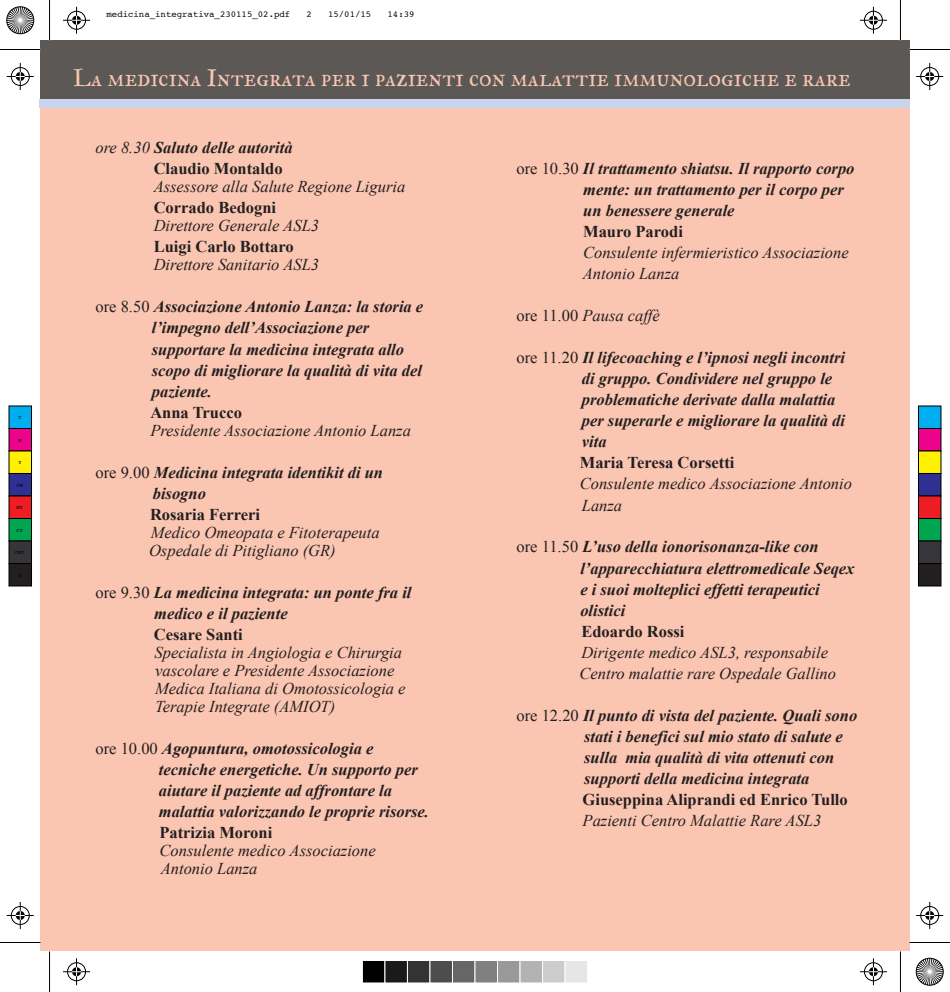
<style>
.page{position:relative;width:950px;height:992px;background:#fff}
.page>*{position:absolute;margin:0;border:0;box-sizing:border-box;transform-origin:0 0}
.t1{font:24px "IM FELL Great Primer SC";color:#fac5b1}
.t2{font:italic 700 16.5px/21px "Times New Roman";color:#231f20}
.t3{font:italic 16.5px/18px "Times New Roman";color:#231f20}
.t4{font:700 16.5px "Times New Roman";color:#231f20}
.t5{font:9px "Courier";color:#000}
.t6{font:5.25px "Courier";color:#000}
.s1{font-weight:400}
.s2{font-style:normal}
.s3{font-weight:400;font-style:normal}
</style>
<div class="page">
<div style="left:41px;top:40px;width:868px;height:911px;background:#fac5b1"></div>
<div style="left:41px;top:41px;width:868px;height:59px;background:#5b5855"></div>
<div style="left:39px;top:100px;width:870px;height:8px;background:#c8d5ec"></div>
<hr style="left:0;top:49px;width:40px;height:1px;background:#000">
<hr style="left:909px;top:49px;width:40px;height:1px;background:#000">
<hr style="left:0;top:942px;width:40px;height:1px;background:#000">
<hr style="left:909px;top:942px;width:40px;height:1px;background:#000">
<hr style="left:49px;top:0;width:1px;height:40px;background:#000">
<hr style="left:49px;top:951px;width:1px;height:41px;background:#000">
<hr style="left:900px;top:0;width:1px;height:40px;background:#000">
<hr style="left:900px;top:951px;width:1px;height:41px;background:#000">
<svg style="left:63px;top:7px;width:27px;height:27px"></svg>
<svg style="left:859px;top:7px;width:27px;height:27px"></svg>
<svg style="left:63px;top:958px;width:27px;height:27px"></svg>
<svg style="left:859px;top:958px;width:27px;height:27px"></svg>
<svg style="left:7px;top:63px;width:27px;height:27px"></svg>
<svg style="left:7px;top:902px;width:27px;height:27px"></svg>
<svg style="left:916px;top:63px;width:27px;height:27px"></svg>
<svg style="left:916px;top:902px;width:27px;height:27px"></svg>
<div style="left:9px;top:406px;width:23px;height:22px;background:#00aeef"></div>
<div style="left:9px;top:406px;width:23px;height:23px;border:1px solid #000"></div>
<div style="left:9px;top:428px;width:23px;height:23px;background:#ed028c"></div>
<div style="left:9px;top:428px;width:23px;height:23px;border:1px solid #000"></div>
<div style="left:9px;top:451px;width:23px;height:22px;background:#fff101"></div>
<div style="left:9px;top:451px;width:23px;height:23px;border:1px solid #000"></div>
<div style="left:9px;top:473px;width:23px;height:23px;background:#2e3092"></div>
<div style="left:9px;top:473px;width:23px;height:23px;border:1px solid #000"></div>
<div style="left:9px;top:496px;width:23px;height:22px;background:#ee1d23"></div>
<div style="left:9px;top:496px;width:23px;height:23px;border:1px solid #000"></div>
<div style="left:9px;top:518px;width:23px;height:23px;background:#00a54f"></div>
<div style="left:9px;top:518px;width:23px;height:23px;border:1px solid #000"></div>
<div style="left:9px;top:541px;width:23px;height:22px;background:#363539"></div>
<div style="left:9px;top:541px;width:23px;height:23px;border:1px solid #000"></div>
<div style="left:9px;top:563px;width:23px;height:23px;background:#231f20"></div>
<div style="left:9px;top:563px;width:23px;height:23px;border:1px solid #000"></div>
<div style="left:918px;top:406px;width:22px;height:22px;background:#00aeef"></div>
<div style="left:918px;top:406px;width:23px;height:23px;border:1px solid #000"></div>
<div style="left:918px;top:428px;width:22px;height:23px;background:#ed028c"></div>
<div style="left:918px;top:428px;width:23px;height:23px;border:1px solid #000"></div>
<div style="left:918px;top:451px;width:22px;height:22px;background:#fff101"></div>
<div style="left:918px;top:451px;width:23px;height:23px;border:1px solid #000"></div>
<div style="left:918px;top:473px;width:22px;height:23px;background:#2e3092"></div>
<div style="left:918px;top:473px;width:23px;height:23px;border:1px solid #000"></div>
<div style="left:918px;top:496px;width:22px;height:22px;background:#ee1d23"></div>
<div style="left:918px;top:496px;width:23px;height:23px;border:1px solid #000"></div>
<div style="left:918px;top:518px;width:22px;height:23px;background:#00a54f"></div>
<div style="left:918px;top:518px;width:23px;height:23px;border:1px solid #000"></div>
<div style="left:918px;top:541px;width:22px;height:22px;background:#363539"></div>
<div style="left:918px;top:541px;width:23px;height:23px;border:1px solid #000"></div>
<div style="left:918px;top:563px;width:22px;height:23px;background:#231f20"></div>
<div style="left:918px;top:563px;width:23px;height:23px;border:1px solid #000"></div>
<div style="left:362px;top:960px;width:23px;height:23px;background:#000"></div>
<div style="left:362px;top:960px;width:23px;height:23px;border:1px solid #fff"></div>
<div style="left:385px;top:960px;width:22px;height:23px;background:#1a1a1a"></div>
<div style="left:384px;top:960px;width:24px;height:23px;border:1px solid #fff"></div>
<div style="left:407px;top:960px;width:23px;height:23px;background:#333"></div>
<div style="left:407px;top:960px;width:23px;height:23px;border:1px solid #fff"></div>
<div style="left:430px;top:960px;width:22px;height:23px;background:#4d4d4d"></div>
<div style="left:429px;top:960px;width:24px;height:23px;border:1px solid #fff"></div>
<div style="left:452px;top:960px;width:23px;height:23px;background:#666"></div>
<div style="left:452px;top:960px;width:23px;height:23px;border:1px solid #fff"></div>
<div style="left:475px;top:960px;width:22px;height:23px;background:#808080"></div>
<div style="left:474px;top:960px;width:24px;height:23px;border:1px solid #fff"></div>
<div style="left:497px;top:960px;width:23px;height:23px;background:#999"></div>
<div style="left:497px;top:960px;width:23px;height:23px;border:1px solid #fff"></div>
<div style="left:520px;top:960px;width:22px;height:23px;background:#b3b3b3"></div>
<div style="left:519px;top:960px;width:24px;height:23px;border:1px solid #fff"></div>
<div style="left:542px;top:960px;width:23px;height:23px;background:#ccc"></div>
<div style="left:542px;top:960px;width:23px;height:23px;border:1px solid #fff"></div>
<div style="left:565px;top:960px;width:22px;height:23px;background:#e6e6e6"></div>
<div style="left:564px;top:960px;width:24px;height:23px;border:1px solid #fff"></div>
<svg style="left:6px;top:6px;width:29px;height:29px"></svg>
<svg style="left:915px;top:957px;width:29px;height:29px"></svg>
<p class="t6" style="left:18px;top:413px;width:5px">C</p>
<p class="t6" style="left:18px;top:436px;width:5px">M</p>
<p class="t6" style="left:18px;top:458px;width:5px">Y</p>
<p class="t6" style="left:17px;top:481px;width:8px">CM</p>
<p class="t6" style="left:17px;top:503px;width:8px">MY</p>
<p class="t6" style="left:17px;top:526px;width:8px">CY</p>
<p class="t6" style="left:15px;top:548px;width:11px">CMY</p>
<p class="t6" style="left:18px;top:571px;width:5px">K</p>
<p class="t5" style="left:106px;top:7px;width:185px">medicina_integrativa_230115_02.pdf</p>
<p class="t5" style="left:306px;top:7px;width:7px">2</p>
<p class="t5" style="left:328px;top:7px;width:45px">15/01/15</p>
<p class="t5" style="left:387px;top:7px;width:28px">14:39</p>
<h1 class="t1" style="left:73px;top:63px;width:779px">La medicina Integrata per i pazienti con malattie immunologiche e rare</h1>
<p class="t2" style="left:154px;top:137px;width:140px;text-indent:-58px"><span class="s1">ore 8.30</span> Saluto delle autorità<br><span class="s2">Claudio Montaldo</span></p>
<p class="t3" style="left:154px;top:178px;width:253px">Assessore alla Salute Regione Liguria</p>
<p class="t4" style="left:154px;top:197px;width:124px">Corrado Bedogni</p>
<p class="t3" style="left:154px;top:217px;width:167px">Direttore Generale ASL3</p>
<p class="t4" style="left:154px;top:236px;width:141px">Luigi Carlo Bottaro</p>
<p class="t3" style="left:154px;top:256px;width:167px">Direttore Sanitario ASL3</p>
<p class="t2" style="left:152px;top:296px;width:273px;text-indent:-56px"><span class="s3">ore 8.50</span> Associazione Antonio Lanza: la storia e l’impegno dell’Associazione per supportare la medicina integrata allo scopo di migliorare la qualità di vita del paziente.</p>
<p class="t4" style="left:150px;top:401px;width:93px">Anna Trucco</p>
<p class="t3" style="left:150px;top:421px;width:262px">Presidente Associazione Antonio Lanza</p>
<p class="t2" style="left:153px;top:461px;width:232px;text-indent:-57px"><span class="s3">ore 9.00</span> Medicina integrata identikit di un bisogno</p>
<p class="t4" style="left:150px;top:503px;width:112px">Rosaria Ferreri</p>
<p class="t3" style="left:149px;top:523px;width:232px">Medico Omeopata e Fitoterapeuta<br>Ospedale di Pitigliano (GR)</p>
<p class="t2" style="left:154px;top:581px;width:259px;text-indent:-59px"><span class="s3">ore 9.30</span> La medicina integrata: un ponte fra il medico e il paziente</p>
<p class="t4" style="left:154px;top:623px;width:91px">Cesare Santi</p>
<p class="t3" style="left:154px;top:643px;width:252px">Specialista in Angiologia e Chirurgia vascolare e Presidente Associazione Medica Italiana di Omotossicologia e Terapie Integrate (AMIOT)</p>
<p class="t2" style="left:159px;top:737px;width:271px;text-indent:-63px"><span class="s3">ore 10.00</span> Agopuntura, omotossicologia e tecniche energetiche. Un supporto per aiutare il paziente ad affrontare la malattia valorizzando le proprie risorse.</p>
<p class="t4" style="left:159px;top:821px;width:114px">Patrizia Moroni</p>
<p class="t3" style="left:160px;top:841px;width:218px">Consulente medico Associazione<br>Antonio Lanza</p>
<p class="t2" style="left:583px;top:158px;width:273px;text-indent:-67px"><span class="s3">ore 10.30</span> Il trattamento shiatsu. Il rapporto corpo mente: un trattamento per il corpo per un benessere generale</p>
<p class="t4" style="left:583px;top:221px;width:101px">Mauro Parodi</p>
<p class="t3" style="left:582px;top:242px;width:267px;line-height:21px">Consulente infermieristico Associazione<br>Antonio Lanza</p>
<p class="t3" style="left:516px;top:307px;width:145px"><span class="s2">ore 11.00</span> Pausa caffè</p>
<p class="t2" style="left:581px;top:347px;width:265px;text-indent:-65px"><span class="s3">ore 11.20</span> Il lifecoaching e l’ipnosi negli incontri di gruppo. Condividere nel gruppo le problematiche derivate dalla malattia per superarle e migliorare la qualità di vita</p>
<p class="t4" style="left:579px;top:452px;width:156px">Maria Teresa Corsetti</p>
<p class="t3" style="left:579px;top:473px;width:274px;line-height:21px">Consulente medico Associazione Antonio<br>Lanza</p>
<p class="t2" style="left:580px;top:536px;width:276px;text-indent:-64px"><span class="s3">ore 11.50</span> L’uso della ionorisonanza-like con l’apparecchiatura elettromedicale Seqex e i suoi molteplici effetti terapeutici olistici</p>
<p class="t4" style="left:581px;top:620px;width:105px">Edoardo Rossi</p>
<p class="t3" style="left:579px;top:641px;width:258px;line-height:21px">Dirigente medico ASL3, responsabile<br>Centro malattie rare Ospedale Gallino</p>
<p class="t2" style="left:584px;top:704px;width:274px;text-indent:-68px"><span class="s3">ore 12.20</span> Il punto di vista del paziente. Quali sono stati i benefici sul mio stato di salute e sulla mia qualità di vita ottenuti con supporti della medicina integrata</p>
<p class="t4" style="left:582px;top:788px;width:267px">Giuseppina Aliprandi ed Enrico Tullo</p>
<p class="t3" style="left:582px;top:811px;width:240px">Pazienti Centro Malattie Rare ASL3</p>
</div>
